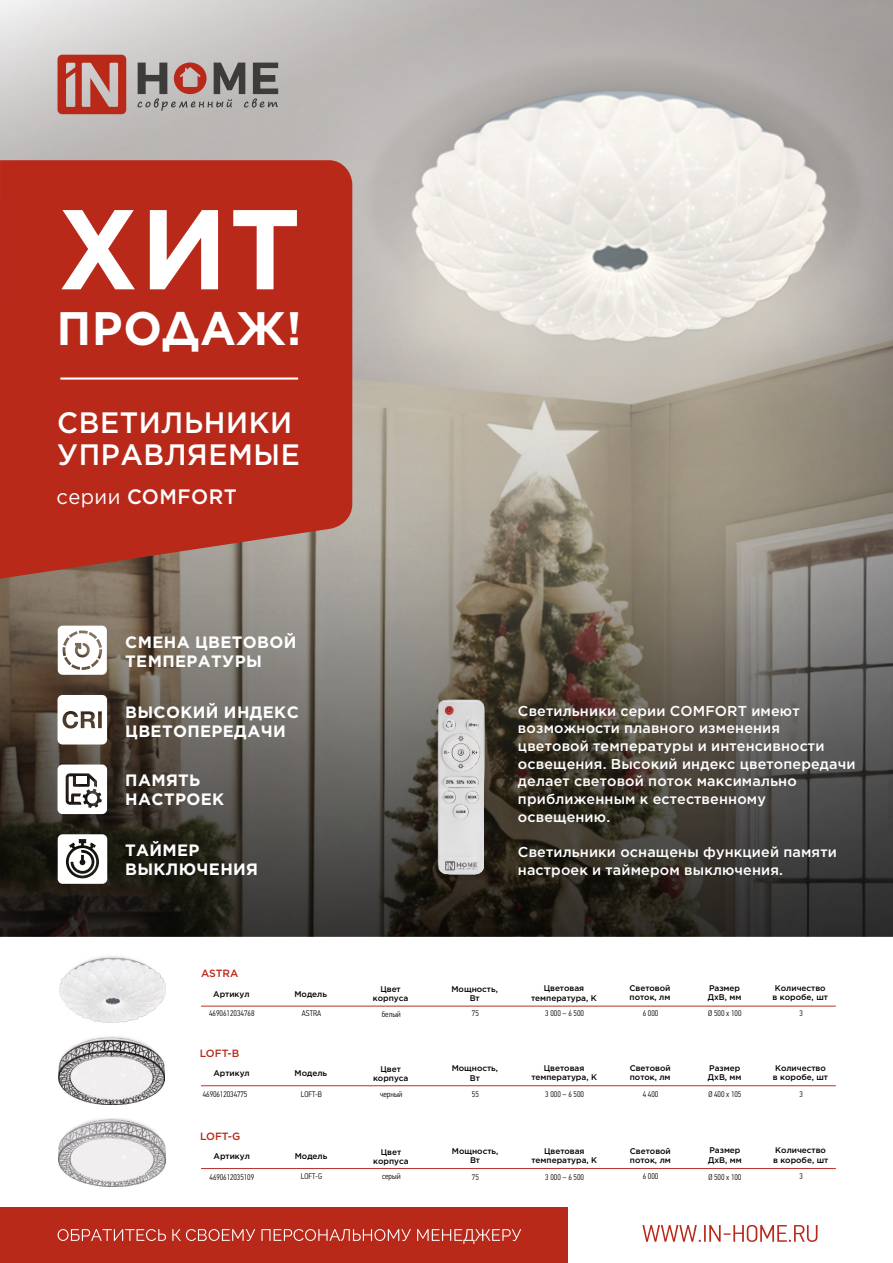
<style>
.page{position:relative;width:893px;height:1263px;background:#fff}
.page>*{position:absolute;margin:0;border:0;box-sizing:border-box;transform-origin:0 0}
.t1{font:700 113.25px "Gotham";color:#fff}
.t2{font:700 46.95px "Gotham";letter-spacing:.01em;color:#fff}
.t3{font:500 29.55px/31.3px "Gotham Pro";letter-spacing:.02em;color:#fff}
.t4{font:500 20.85px "Gotham Pro";letter-spacing:.02em;color:#fefefe}
.t5{font:700 16.5px/18.6px "Gotham Pro";letter-spacing:.02em;color:#fff}
.t6{font:500 14.4px/17.7px "Gotham Pro";letter-spacing:.01em;color:#fff}
.t7{font:500 10.5px "Gotham Pro";color:#b8291a}
.t8{font:500 8.25px/9.3px "Gotham Pro";color:#000;text-align:center}
.t9{font:300 8.25px "PF Din Text Cond Pro";color:#000}
.s1{font-weight:400}
</style>
<div class="page">
<hr style="left:201px;top:1006px;width:635px;height:1px;background:#b83028">
<hr style="left:201px;top:1085px;width:635px;height:1px;background:#b83028">
<hr style="left:201px;top:1168px;width:635px;height:1px;background:#b83028">
<img style="left:0;top:0;width:893px;height:936px">
<img style="left:58px;top:1036px;width:107px;height:69px">
<img style="left:58px;top:1118px;width:107px;height:69px">
<img style="left:59px;top:956px;width:107px;height:67px">
<div style="left:0;top:1208px;width:567px;height:55px;background:#b8291a"></div>
<svg style="left:58px;top:1229px;width:463px;height:15px"></svg>
<svg style="left:642px;top:1225px;width:175px;height:17px"></svg>
<img style="left:0;top:138px;width:356px;height:459px">
<div style="left:0;top:160px;width:352px;height:419px;background:#b8291a"></div>
<svg style="left:58px;top:55px;width:68px;height:59px;background:#be6157"></svg>
<svg style="left:138px;top:63px;width:140px;height:48px;background:#978986"></svg>
<hr style="left:60px;top:377px;width:238px;height:3px;background:#fff">
<svg style="left:58px;top:626px;width:49px;height:49px"></svg>
<svg style="left:58px;top:695px;width:49px;height:49px"></svg>
<svg style="left:58px;top:764px;width:49px;height:50px"></svg>
<svg style="left:58px;top:834px;width:49px;height:50px"></svg>
<img style="left:462px;top:694px;width:55px;height:191px">
<img style="left:435px;top:697px;width:54px;height:187px">
<h1 class="t1" style="left:58px;top:199px;width:244px">ХИТ</h1>
<h2 class="t2" style="left:57px;top:307px;width:246px">ПРОДАЖ!</h2>
<h3 class="t3" style="left:57px;top:409px;width:244px">СВЕТИЛЬНИКИ<br>УПРАВЛЯЕМЫЕ</h3>
<h3 class="t4" style="left:56px;top:489px;width:182px"><span class="s1">серии</span> COMFORT</h3>
<h3 class="t5" style="left:125px;top:634px;width:173px">СМЕНА ЦВЕТОВОЙ<br>ТЕМПЕРАТУРЫ</h3>
<h3 class="t5" style="left:125px;top:704px;width:175px">ВЫСОКИЙ ИНДЕКС<br>ЦВЕТОПЕРЕДАЧИ</h3>
<h3 class="t5" style="left:125px;top:772px;width:100px">ПАМЯТЬ<br>НАСТРОЕК</h3>
<h3 class="t5" style="left:125px;top:842px;width:134px">ТАЙМЕР<br>ВЫКЛЮЧЕНИЯ</h3>
<h3 class="t6" style="left:518px;top:703px;width:339px">Светильники серии COMFORT имеют возможности плавного изменения<br>цветовой температуры и интенсивности освещения. Высокий индекс цветопередачи делает световой поток максимально приближенным к естественному освещению.</h3>
<h3 class="t6" style="left:518px;top:844px;width:320px">Светильники оснащены функцией памяти настроек и таймером выключения.</h3>
<p class="t7" style="left:201px;top:969px;width:39px">ASTRA</p>
<p class="t9" style="left:209px;top:1010px;width:47px">4690612034768</p>
<p class="t9" style="left:472px;top:1010px;width:9px">75</p>
<p class="t9" style="left:545px;top:1010px;width:40px">3 000 – 6 500</p>
<p class="t9" style="left:643px;top:1010px;width:17px">6 000</p>
<p class="t9" style="left:708px;top:1010px;width:35px">Ø 500 х 100</p>
<p class="t9" style="left:799px;top:1010px;width:5px">3</p>
<p class="t8" style="left:531px;top:984px;width:67px">Цветовая температура, К</p>
<p class="t8" style="left:629px;top:984px;width:43px;text-align:left">Световой поток, лм</p>
<p class="t8" style="left:213px;top:990px;width:38px">Артикул</p>
<p class="t8" style="left:451px;top:984px;width:48px">Мощность,<br>Вт</p>
<p class="t8" style="left:708px;top:984px;width:35px;text-align:left">Размер<br>ДхВ, мм</p>
<p class="t8" style="left:773px;top:984px;width:57px;text-align:left">Количество в коробе, шт</p>
<p class="t8" style="left:373px;top:985px;width:37px">Цвет корпуса</p>
<p class="t8" style="left:294px;top:990px;width:34px">Модель</p>
<p class="t9" style="left:302px;top:1010px;width:21px">ASTRA</p>
<p class="t9" style="left:382px;top:1010px;width:21px">белый</p>
<p class="t7" style="left:200px;top:1049px;width:41px">LOFT-B</p>
<p class="t9" style="left:203px;top:1091px;width:46px">4690612034775</p>
<p class="t9" style="left:301px;top:1091px;width:23px">LOFT-B</p>
<p class="t9" style="left:472px;top:1091px;width:9px">55</p>
<p class="t9" style="left:545px;top:1091px;width:40px">3 000 – 6 500</p>
<p class="t9" style="left:643px;top:1091px;width:17px">4 400</p>
<p class="t9" style="left:708px;top:1091px;width:34px">Ø 400 x 105</p>
<p class="t9" style="left:799px;top:1091px;width:5px">3</p>
<p class="t8" style="left:531px;top:1064px;width:67px">Цветовая температура, К</p>
<p class="t8" style="left:630px;top:1064px;width:43px;text-align:left">Световой поток, лм</p>
<p class="t8" style="left:213px;top:1069px;width:38px">Артикул</p>
<p class="t8" style="left:452px;top:1064px;width:48px">Мощность,<br>Вт</p>
<p class="t8" style="left:708px;top:1064px;width:35px;text-align:left">Размер<br>ДхВ, мм</p>
<p class="t8" style="left:773px;top:1063px;width:57px;text-align:left">Количество в коробе, шт</p>
<p class="t8" style="left:373px;top:1065px;width:37px">Цвет корпуса</p>
<p class="t8" style="left:295px;top:1069px;width:34px">Модель</p>
<p class="t9" style="left:380px;top:1091px;width:24px">черный</p>
<p class="t7" style="left:200px;top:1132px;width:42px">LOFT-G</p>
<p class="t9" style="left:210px;top:1173px;width:46px">4690612035109</p>
<p class="t9" style="left:382px;top:1173px;width:20px">серый</p>
<p class="t9" style="left:472px;top:1173px;width:9px">75</p>
<p class="t9" style="left:545px;top:1173px;width:40px">3 000 – 6 500</p>
<p class="t9" style="left:643px;top:1173px;width:17px">6 000</p>
<p class="t9" style="left:708px;top:1173px;width:34px">Ø 500 x 100</p>
<p class="t9" style="left:799px;top:1173px;width:5px">3</p>
<p class="t8" style="left:531px;top:1147px;width:67px">Цветовая температура, К</p>
<p class="t8" style="left:630px;top:1147px;width:43px;text-align:left">Световой поток, лм</p>
<p class="t8" style="left:214px;top:1152px;width:38px">Артикул</p>
<p class="t8" style="left:452px;top:1147px;width:48px">Мощность,<br>Вт</p>
<p class="t8" style="left:708px;top:1146px;width:35px;text-align:left">Размер<br>ДхВ, мм</p>
<p class="t8" style="left:773px;top:1146px;width:57px;text-align:left">Количество в коробе, шт</p>
<p class="t8" style="left:295px;top:1152px;width:34px">Модель</p>
<p class="t8" style="left:373px;top:1148px;width:37px">Цвет корпуса</p>
<p class="t9" style="left:301px;top:1173px;width:23px">LOFT-G</p>
</div>
